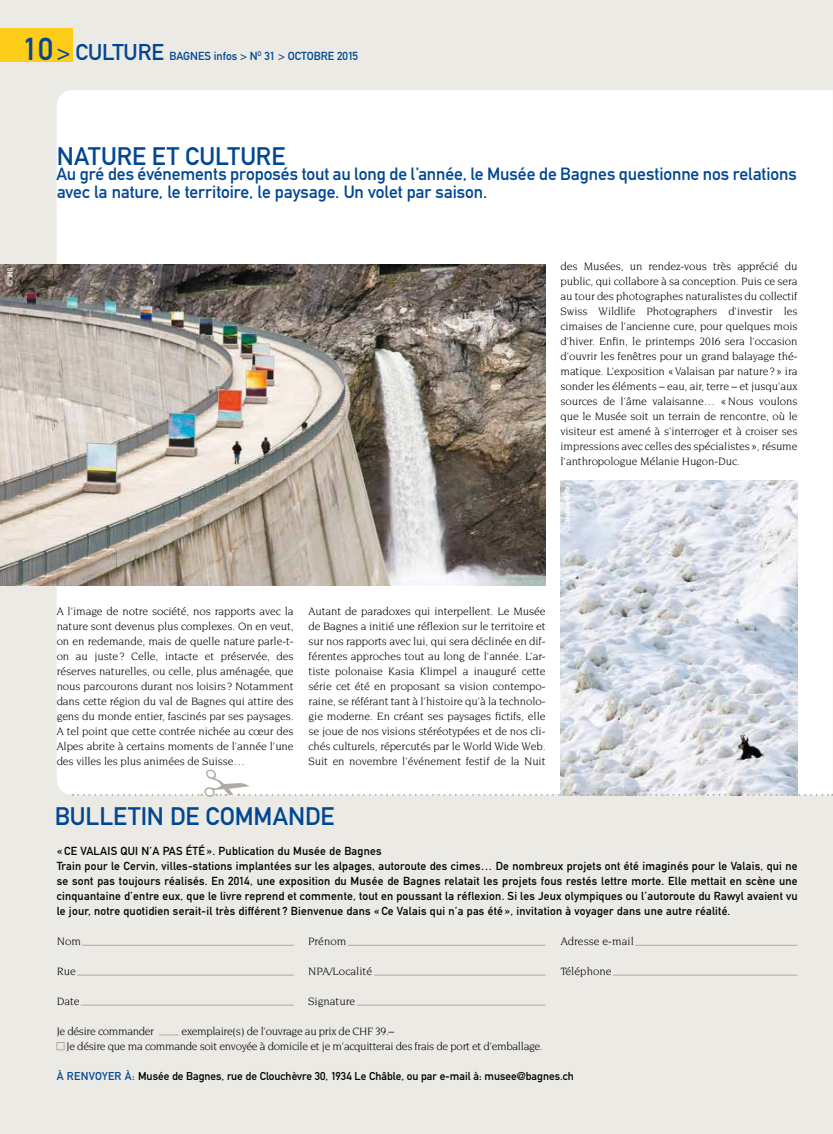
<style>
.page{position:relative;width:833px;height:1134px;background:#eceae5}
.page>*{position:absolute;margin:0;border:0;box-sizing:border-box;transform-origin:0 0}
.t1{font:25px "DIN Mittelschrift";color:#004793}
.t2{font:17.5px/17.5px "DIN Mittelschrift";letter-spacing:-.005em;color:#004793}
.t3{font:11.5px/15px "Novarese LT";letter-spacing:-.01em;color:#000;text-align:justify}
.t4{font:11.5px/15px "DIN Mittelschrift";letter-spacing:.02em;color:#000}
.t5{font:11.5px/15px "Novarese LT";letter-spacing:-.03em;color:#000}
.t6{font:11.5px "DIN Mittelschrift";color:#004793}
.t7{font:11.25px "DIN Mittelschrift";color:#000}
.t8{font:7.5px "DIN Engschrift";letter-spacing:.025em;color:#fff}
.s1{font-size:31.25px}
.s2{font-size:22.5px}
.s3{color:#004793}
</style>
<div class="page">
<div style="left:0;top:28px;width:73px;height:34px;background:#fecd1a"></div>
<div style="left:57px;top:90px;width:776px;height:705px;background:#fff"></div>
<hr style="left:82px;top:945px;width:212px;height:1px;background:#afaaa6">
<hr style="left:77px;top:975px;width:217px;height:1px;background:#afaaa6">
<hr style="left:81px;top:1005px;width:213px;height:1px;background:#afaaa6">
<hr style="left:347px;top:945px;width:198px;height:1px;background:#afaaa6">
<hr style="left:374px;top:975px;width:171px;height:1px;background:#afaaa6">
<hr style="left:357px;top:1005px;width:188px;height:1px;background:#afaaa6">
<hr style="left:634px;top:945px;width:163px;height:1px;background:#afaaa6">
<hr style="left:613px;top:975px;width:184px;height:1px;background:#afaaa6">
<div style="left:57px;top:1042px;width:7px;height:8px;border:1px solid #afaaa6"></div>
<svg style="left:159px;top:1035px;width:20px;height:1px"></svg>
<img style="left:0;top:265px;width:545px;height:320px">
<img style="left:560px;top:480px;width:237px;height:289px">
<svg style="left:72px;top:769px;width:761px;height:28px"></svg>
<p class="t6" style="left:23px;top:49px;width:336px"><span class="s1">10</span> <span class="s2">&gt; CULTURE</span> BAGNES infos &gt; N<sup>O</sup> 31 &gt; OCTOBRE 2015</p>
<p class="t8" style="left:6px;top:286px;width:19px;rotate:-90deg">© JMG</p>
<h1 class="t1" style="left:57px;top:142px;width:230px">NATURE ET CULTURE</h1>
<h2 class="t2" style="left:56px;top:165px;width:742px">Au gré des événements proposés tout au long de l’année, le Musée de Bagnes questionne nos relations avec la nature, le territoire, le paysage. Un volet par saison.</h2>
<p class="t3" style="left:560px;top:259px;width:238px">des Musées, un rendez-vous très apprécié du public, qui collabore à sa conception. Puis ce sera au tour des photographes naturalistes du collectif Swiss Wildlife Photographers d’investir les cimaises de l’ancienne cure, pour quelques mois d’hiver. Enfin, le printemps 2016 sera l’occasion d’ouvrir les fenêtres pour un grand balayage thé&shy;matique. L’exposition «Valaisan par nature?» ira sonder les éléments – eau, air, terre – et jusqu’aux sources de l’âme valaisanne… «Nous voulons que le Musée soit un terrain de rencontre, où le visiteur est amené à s’interroger et à croiser ses impressions avec celles des spécialistes», résume l’anthropologue Mélanie Hugon-Duc.</p>
<p class="t8" style="left:563px;top:532px;width:50px;rotate:-90deg">© Stéphane Mettaz</p>
<p class="t3" style="left:57px;top:604px;width:238px">A l’image de notre société, nos rapports avec la nature sont devenus plus complexes. On en veut, on en redemande, mais de quelle nature parle-t&shy;on au juste? Celle, intacte et préservée, des réserves naturelles, ou celle, plus aménagée, que nous parcourons durant nos loisirs? Notamment dans cette région du val de Bagnes qui attire des gens du monde entier, fascinés par ses paysages.<br>A tel point que cette contrée nichée au cœur des Alpes abrite à certains moments de l’année l’une des villes les plus animées de Suisse…</p>
<p class="t3" style="left:309px;top:604px;width:238px">Autant de paradoxes qui interpellent. Le Musée de Bagnes a initié une réflexion sur le territoire et sur nos rapports avec lui, qui sera déclinée en dif&shy;férentes approches tout au long de l’année. L’ar&shy;tiste polonaise Kasia Klimpel a inauguré cette série cet été en proposant sa vision contempo&shy;raine, se référant tant à l’histoire qu’à la technolo&shy;gie moderne. En créant ses paysages fictifs, elle se joue de nos visions stéréotypées et de nos cli&shy;chés culturels, répercutés par le World Wide Web.<br>Suit en novembre l’événement festif de la Nuit</p>
<h1 class="t1" style="left:55px;top:802px;width:281px">BULLETIN DE COMMANDE</h1>
<p class="t4" style="left:57px;top:843px;width:742px">« CE VALAIS QUI N’A PAS ÉTÉ ». Publication du Musée de Bagnes<br>Train pour le Cervin, villes-stations implantées sur les alpages, autoroute des cimes… De nombreux projets ont été imaginés pour le Valais, qui ne se sont pas toujours réalisés. En 2014, une exposition du Musée de Bagnes relatait les projets fous restés lettre morte. Elle mettait en scène une cinquantaine d’entre eux, que le livre reprend et commente, tout en poussant la réflexion. Si les Jeux olympiques ou l’autoroute du Rawyl avaient vu le jour, notre quotidien serait-il très différent ? Bienvenue dans « Ce Valais qui n’a pas été », invitation à voyager dans une autre réalité.</p>
<p class="t3" style="left:57px;top:934px;width:26px">Nom</p>
<p class="t3" style="left:308px;top:934px;width:40px">Prénom</p>
<p class="t3" style="left:560px;top:934px;width:75px">Adresse e-mail</p>
<p class="t3" style="left:57px;top:964px;width:21px">Rue</p>
<p class="t3" style="left:308px;top:964px;width:66px">NPA/Localité</p>
<p class="t3" style="left:560px;top:964px;width:52px">Téléphone</p>
<p class="t3" style="left:57px;top:994px;width:25px">Date</p>
<p class="t3" style="left:308px;top:994px;width:49px">Signature</p>
<p class="t5" style="left:57px;top:1024px;width:99px">Je désire commander</p>
<p class="t5" style="left:66px;top:1024px;width:478px;text-indent:115px">exemplaire(s) de l’ouvrage au prix de CHF 39.–<br>Je désire que ma commande soit envoyée à domicile et je m’acquitterai des frais de port et d’emballage.</p>
<p class="t7" style="left:57px;top:1069px;width:518px"><span class="s3">À RENVOYER À:</span> Musée de Bagnes, rue de Clouchèvre 30, 1934 Le Châble, ou par e-mail à: musee@bagnes.ch</p>
</div>
